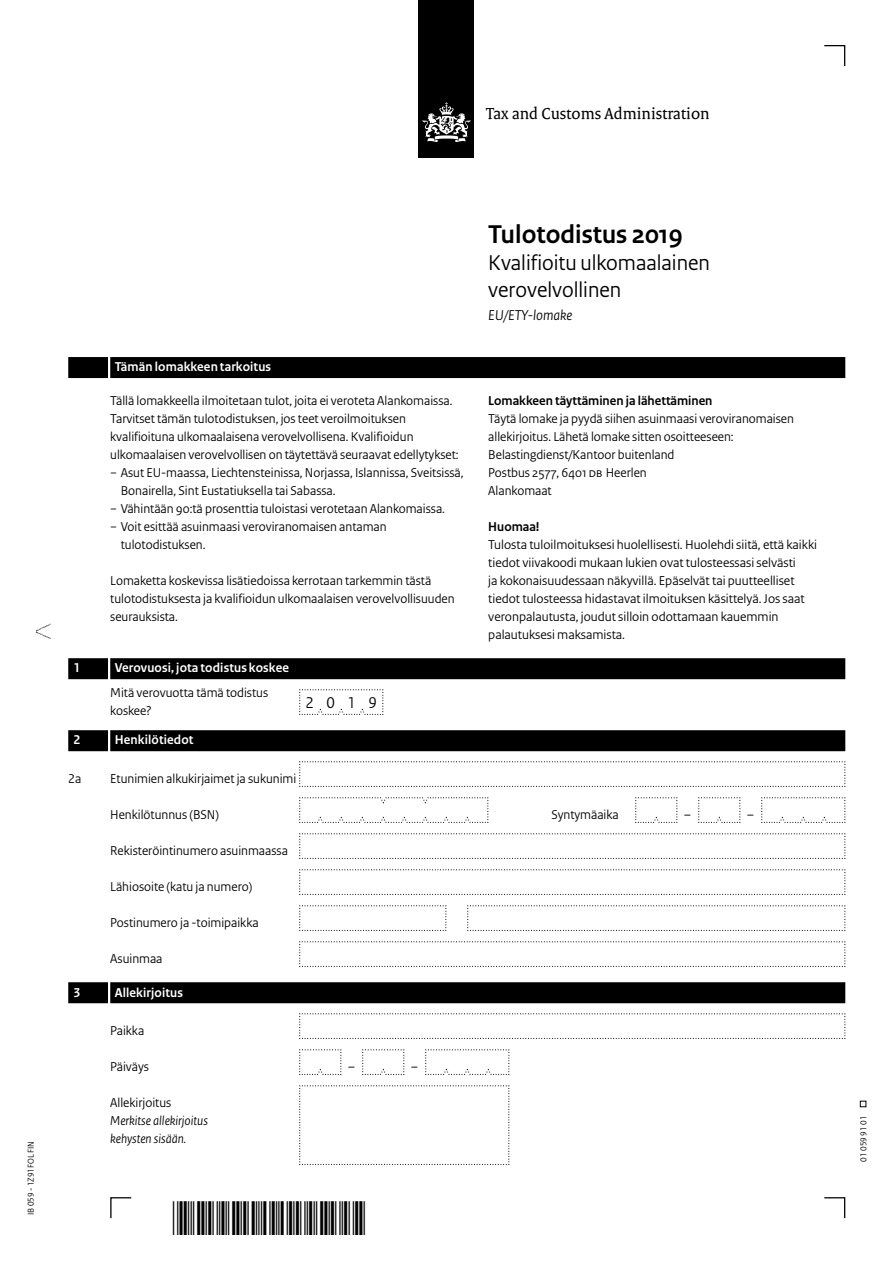
<style>
.page{position:relative;width:893px;height:1263px;background:#fff}
.page>*{position:absolute;margin:0;border:0;box-sizing:border-box;transform-origin:0 0}
.Documentnaam{font:700 27px "Rijksoverheid Sans Heading";color:#000}
.Belastingsoort{font:22.5px/27px "Rijksoverheid Sans Heading";color:#000}
.t1{font:17.25px "Rijksoverheid Serif";color:#000}
.Veld{font:16.5px "Rijksoverheid Sans Heading";color:#000}
.Onderwerp{font:italic 15px "Rijksoverheid Sans Heading";color:#000}
.Gebruiksaanwijzing{font:13.5px/18px "Rijksoverheid Sans Heading";color:#000}
.Vraag{font:13.5px "Rijksoverheid Sans Heading";color:#000}
.KOP_D_Nummer{font:700 13.5px "Rijksoverheid Sans Heading";letter-spacing:.01em;color:#fff}
.Vraag-2{font:italic 13.5px/18px "Rijksoverheid Sans Heading";color:#000}
.Tussenkop{font:700 13.5px "Rijksoverheid Sans Heading";color:#000}
.Vraag_Nummer{font:13.5px "Rijksoverheid Sans Heading";color:#000}
.Vraag_12{font:13.5px/18px "Rijksoverheid Sans Heading";color:#000}
.KOP_B_Nummer{font:700 13.5px "Rijksoverheid Sans Heading";letter-spacing:.01em;color:#fff}
.t2{font:9px "Rijksoverheid Sans Heading";color:#000}
.s1{font-style:normal}
</style>
<div class="page">
<div style="left:419px;top:0;width:55px;height:158px;background:#000"></div>
<svg style="left:423px;top:102px;width:47px;height:40px"></svg>
<svg style="left:824px;top:1197px;width:22px;height:22px"></svg>
<svg style="left:110px;top:1197px;width:22px;height:22px"></svg>
<svg style="left:824px;top:45px;width:22px;height:21px"></svg>
<svg style="left:860px;top:1101px;width:6px;height:6px"></svg>
<svg style="left:36px;top:624px;width:15px;height:15px"></svg>
<div style="left:110px;top:357px;width:735px;height:21px;background:#000"></div>
<div style="left:68px;top:357px;width:40px;height:21px;background:#000"></div>
<div style="left:110px;top:658px;width:735px;height:21px;background:#000"></div>
<div style="left:68px;top:658px;width:40px;height:21px;background:#000"></div>
<div style="left:110px;top:730px;width:735px;height:21px;background:#000"></div>
<div style="left:68px;top:730px;width:40px;height:21px;background:#000"></div>
<div style="left:110px;top:982px;width:735px;height:21px;background:#000"></div>
<div style="left:68px;top:982px;width:40px;height:21px;background:#000"></div>
<svg style="left:299px;top:689px;width:85px;height:26px"></svg>
<svg style="left:299px;top:761px;width:547px;height:26px"></svg>
<svg style="left:299px;top:797px;width:190px;height:26px"></svg>
<svg style="left:635px;top:797px;width:43px;height:26px"></svg>
<svg style="left:698px;top:797px;width:43px;height:26px"></svg>
<svg style="left:761px;top:797px;width:85px;height:26px"></svg>
<svg style="left:299px;top:833px;width:547px;height:26px"></svg>
<svg style="left:299px;top:869px;width:547px;height:26px"></svg>
<svg style="left:299px;top:905px;width:148px;height:26px"></svg>
<svg style="left:467px;top:905px;width:379px;height:26px"></svg>
<svg style="left:299px;top:941px;width:547px;height:26px"></svg>
<svg style="left:299px;top:1013px;width:547px;height:26px"></svg>
<svg style="left:299px;top:1049px;width:43px;height:26px"></svg>
<svg style="left:362px;top:1049px;width:43px;height:26px"></svg>
<svg style="left:425px;top:1049px;width:85px;height:26px"></svg>
<svg style="left:299px;top:1085px;width:211px;height:80px"></svg>
<p class="t1" style="left:486px;top:103px;width:225px">Tax and Customs Administration</p>
<p class="t2" style="left:26px;top:1215px;width:76px;rotate:-90deg">IB 059 - 1Z91FOL FIN</p>
<p class="KOP_B_Nummer" style="left:115px;top:359px;width:158px">Tämän lomakkeen tarkoitus</p>
<p class="Gebruiksaanwijzing" style="left:110px;top:392px;width:350px">Tällä lomakkeella ilmoitetaan tulot, joita ei veroteta Alankomaissa.<br>Tarvitset tämän tulotodistuksen, jos teet veroilmoituksen kvalifioituna ulkomaalaisena verovelvollisena. Kvalifioidun ulkomaalaisen verovelvollisen on täytettävä seuraavat edellytykset:</p>
<p class="Gebruiksaanwijzing" style="left:121px;top:464px;width:344px;text-indent:-10px">− Asut EU-maassa, Liechtensteinissa, Norjassa, Islannissa, Sveitsissä,<br>Bonairella, Sint Eustatiuksella tai Sabassa.</p>
<p class="Gebruiksaanwijzing" style="left:110px;top:500px;width:336px">− Vähintään 90:tä prosenttia tuloistasi verotetaan Alankomaissa.</p>
<p class="Gebruiksaanwijzing" style="left:121px;top:518px;width:267px;text-indent:-10px">− Voit esittää asuinmaasi veroviranomaisen antaman tulotodistuksen.</p>
<p class="Gebruiksaanwijzing" style="left:110px;top:572px;width:346px">Lomaketta koskevissa lisätiedoissa kerrotaan tarkemmin tästä tulotodistuksesta ja kvalifioidun ulkomaalaisen verovelvollisuuden seurauksista.</p>
<p class="Documentnaam" style="left:488px;top:219px;width:196px">Tulotodistus 2019</p>
<p class="Belastingsoort" style="left:488px;top:249px;width:223px">Kvalifioitu ulkomaalainen verovelvollinen</p>
<p class="Onderwerp" style="left:488px;top:306px;width:85px">EU/ETY-lomake</p>
<p class="Tussenkop" style="left:488px;top:393px;width:226px">Lomakkeen täyttäminen ja lähettäminen</p>
<p class="Gebruiksaanwijzing" style="left:488px;top:410px;width:307px">Täytä lomake ja pyydä siihen asuinmaasi veroviranomaisen allekirjoitus. Lähetä lomake sitten osoitteeseen:</p>
<p class="Gebruiksaanwijzing" style="left:488px;top:446px;width:188px">Belastingdienst/Kantoor buitenland</p>
<p class="Gebruiksaanwijzing" style="left:488px;top:464px;width:160px">Postbus 2577, 6401 DB Heerlen</p>
<p class="Gebruiksaanwijzing" style="left:488px;top:482px;width:65px">Alankomaat</p>
<p class="Tussenkop" style="left:488px;top:519px;width:53px">Huomaa!</p>
<p class="Gebruiksaanwijzing" style="left:488px;top:536px;width:330px">Tulosta tuloilmoituksesi huolellisesti. Huolehdi siitä, että kaikki tiedot viivakoodi mukaan lukien ovat tulosteessasi selvästi<br>ja kokonaisuudessaan näkyvillä. Epäselvät tai puutteelliset tiedot tulosteessa hidastavat ilmoituksen käsittelyä. Jos saat veronpalautusta, joudut silloin odottamaan kauemmin palautuksesi maksamista.</p>
<p class="KOP_D_Nummer" style="left:74px;top:660px;width:8px">1</p>
<p class="KOP_D_Nummer" style="left:115px;top:660px;width:176px">Verovuosi, jota todistus koskee</p>
<p class="Vraag_12" style="left:110px;top:684px;width:159px">Mitä verovuotta tämä todistus koskee?</p>
<p class="KOP_D_Nummer" style="left:74px;top:732px;width:8px">2</p>
<p class="KOP_D_Nummer" style="left:115px;top:732px;width:80px">Henkilötiedot</p>
<p class="Vraag_Nummer" style="left:68px;top:771px;width:15px">2a</p>
<p class="Vraag_Nummer" style="left:110px;top:771px;width:188px">Etunimien alkukirjaimet ja sukunimi</p>
<p class="Vraag" style="left:110px;top:807px;width:110px">Henkilötunnus (BSN)</p>
<p class="Vraag" style="left:551px;top:807px;width:69px">Syntymäaika</p>
<p class="Vraag" style="left:110px;top:843px;width:179px">Rekisteröintinumero asuinmaassa</p>
<p class="Vraag" style="left:110px;top:879px;width:144px">Lähiosoite (katu ja numero)</p>
<p class="Vraag" style="left:110px;top:915px;width:150px">Postinumero ja -toimipaikka</p>
<p class="Vraag" style="left:110px;top:951px;width:54px">Asuinmaa</p>
<p class="KOP_D_Nummer" style="left:74px;top:984px;width:8px">3</p>
<p class="KOP_D_Nummer" style="left:115px;top:984px;width:70px">Allekirjoitus</p>
<p class="Vraag" style="left:110px;top:1023px;width:35px">Paikka</p>
<p class="Vraag" style="left:110px;top:1059px;width:40px">Päiväys</p>
<p class="Vraag-2" style="left:110px;top:1094px;width:99px"><span class="s1">Allekirjoitus<br></span>Merkitse allekirjoitus kehysten sisään.</p>
<p class="Veld" style="left:306px;top:693px;width:73px">2019</p>
<p class="Vraag" style="left:348px;top:1059px;width:8px">–</p>
<p class="Vraag" style="left:411px;top:1059px;width:8px">–</p>
<p class="Vraag" style="left:684px;top:807px;width:8px">–</p>
<p class="Vraag" style="left:747px;top:807px;width:8px">–</p>
<p class="t2" style="left:858px;top:1161px;width:47px;rotate:-90deg">01 059 91 01</p>
</div>
